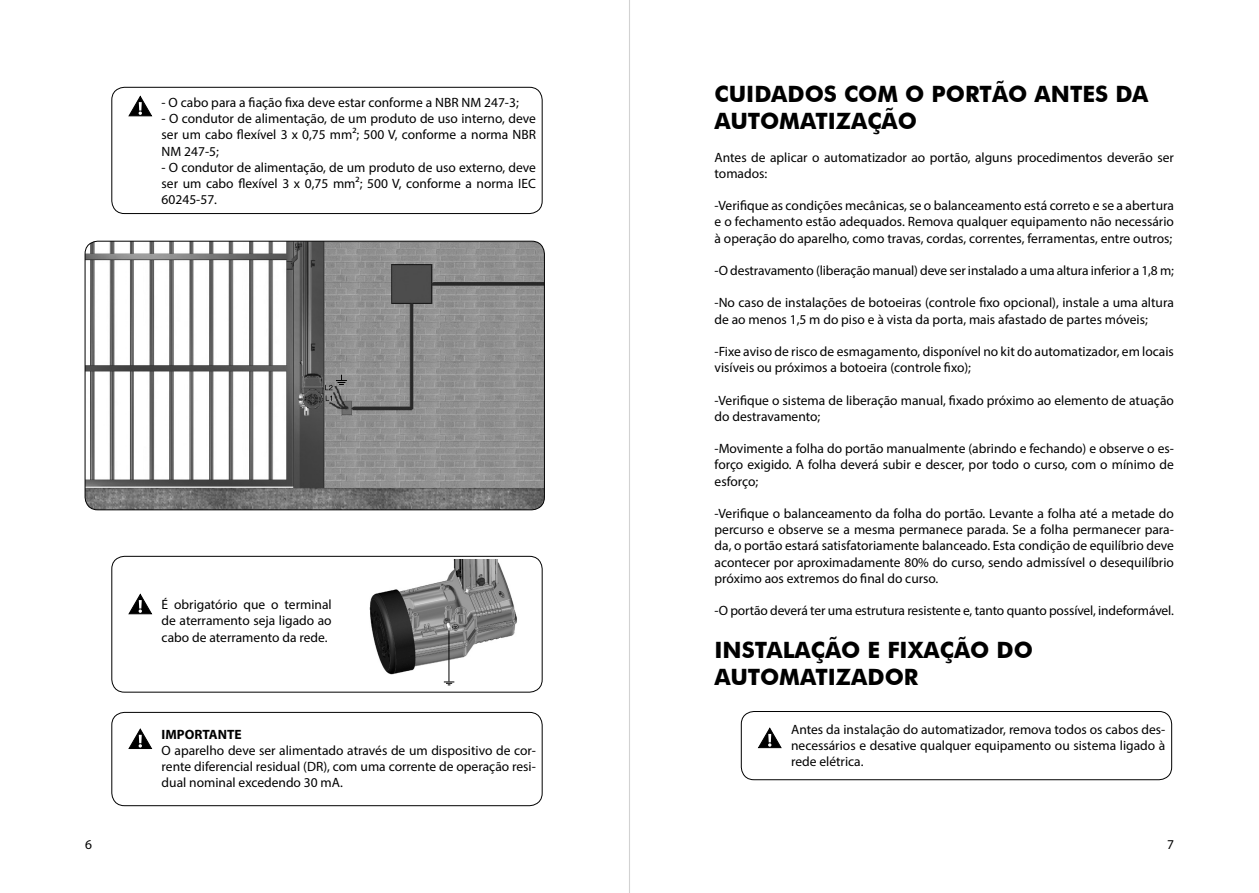
<style>
.page{position:relative;width:1259px;height:893px;background:#fff}
.page>*{position:absolute;margin:0;border:0;box-sizing:border-box;transform-origin:0 0}
.t1{font:700 22.5px/27px "Futura BT";color:#000}
.t2{font:13.5px/16.2px "Myriad Pro";color:#000;text-align:justify}
.t3{font:700 13.5px "Myriad Pro";color:#000}
</style>
<div class="page">
<hr style="left:629px;top:0;width:1px;height:893px;background:#d2d2d2">
<img style="left:369px;top:559px;width:148px;height:117px">
<svg style="left:128px;top:95px;width:25px;height:22px"></svg>
<svg style="left:128px;top:593px;width:25px;height:22px"></svg>
<svg style="left:128px;top:728px;width:25px;height:21px"></svg>
<div style="left:111px;top:87px;width:431px;height:127px;border:1px solid #000;border-radius:13px"></div>
<div style="left:111px;top:556px;width:431px;height:136px;border:1px solid #000;border-radius:13px"></div>
<div style="left:111px;top:712px;width:431px;height:94px;border:1px solid #000;border-radius:13px"></div>
<svg style="left:444px;top:682px;width:10px;height:3px"></svg>
<hr style="left:448px;top:631px;width:1px;height:51px;background:#000">
<img style="left:85px;top:241px;width:459px;height:269px">
<div style="left:85px;top:241px;width:460px;height:269px;border:1px solid #000;border-radius:13px"></div>
<svg style="left:325px;top:375px;width:22px;height:26px"></svg>
<svg style="left:758px;top:727px;width:24px;height:22px"></svg>
<div style="left:741px;top:711px;width:431px;height:69px;border:1px solid #000;border-radius:13px"></div>
<p class="t2" style="left:162px;top:94px;width:359px">- O cabo para a fiação fixa deve estar conforme a NBR NM 247-3;</p>
<p class="t2" style="left:162px;top:110px;width:376px">- O condutor de alimentação, de um produto de uso interno, deve ser um cabo flexível 3 x 0,75 mm²; 500 V, conforme a norma NBR NM 247-5;</p>
<p class="t2" style="left:162px;top:159px;width:376px">- O condutor de alimentação, de um produto de uso externo, deve ser um cabo flexível 3 x 0,75 mm²; 500 V, conforme a norma IEC 60245-57.</p>
<p class="t2" style="left:162px;top:596px;width:172px">É obrigatório que o terminal de aterramento seja ligado ao cabo de aterramento da rede.</p>
<p class="t3" style="left:162px;top:725px;width:82px">IMPORTANTE</p>
<p class="t2" style="left:162px;top:742px;width:376px">O aparelho deve ser alimentado através de um dispositivo de cor&shy;rente diferencial residual (DR), com uma corrente de operação resi&shy;dual nominal excedendo 30 mA.</p>
<p class="t1" style="left:714px;top:80px;width:435px">CUIDADOS COM O PORTÃO ANTES DA<br>AUTOMATIZAÇÃO</p>
<p class="t2" style="left:714px;top:149px;width:461px">Antes de aplicar o automatizador ao portão, alguns procedimentos deverão ser tomados:</p>
<p class="t2" style="left:714px;top:197px;width:461px">-Verifique as condições mecânicas, se o balanceamento está correto e se a abertura e o fechamento estão adequados. Remova qualquer equipamento não necessário à operação do aparelho, como travas, cordas, correntes, ferramentas, entre outros;</p>
<p class="t2" style="left:714px;top:262px;width:461px">-O destravamento (liberação manual) deve ser instalado a uma altura inferior a 1,8 m;</p>
<p class="t2" style="left:714px;top:294px;width:461px">-No caso de instalações de botoeiras (controle fixo opcional), instale a uma altura de ao menos 1,5 m do piso e à vista da porta, mais afastado de partes móveis;</p>
<p class="t2" style="left:714px;top:343px;width:461px">-Fixe aviso de risco de esmagamento, disponível no kit do automatizador, em locais visíveis ou próximos a botoeira (controle fixo);</p>
<p class="t2" style="left:714px;top:392px;width:461px">-Verifique o sistema de liberação manual, fixado próximo ao elemento de atuação do destravamento;</p>
<p class="t2" style="left:714px;top:440px;width:461px">-Movimente a folha do portão manualmente (abrindo e fechando) e observe o es&shy;forço exigido. A folha deverá subir e descer, por todo o curso, com o mínimo de esforço;</p>
<p class="t2" style="left:714px;top:505px;width:461px">-Verifique o balanceamento da folha do portão. Levante a folha até a metade do percurso e observe se a mesma permanece parada. Se a folha permanecer para&shy;da, o portão estará satisfatoriamente balanceado. Esta condição de equilíbrio deve acontecer por aproximadamente 80% do curso, sendo admissível o desequilíbrio próximo aos extremos do final do curso.</p>
<p class="t2" style="left:714px;top:602px;width:461px">-O portão deverá ter uma estrutura resistente e, tanto quanto possível, indeformável.</p>
<p class="t1" style="left:714px;top:637px;width:320px">INSTALAÇÃO E FIXAÇÃO DO<br>AUTOMATIZADOR</p>
<p class="t2" style="left:791px;top:721px;width:376px">Antes da instalação do automatizador, remova todos os cabos des&shy;necessários e desative qualquer equipamento ou sistema ligado à rede elétrica.</p>
<p class="t2" style="left:85px;top:836px;width:8px">6</p>
<p class="t2" style="left:1167px;top:836px;width:8px">7</p>
</div>
